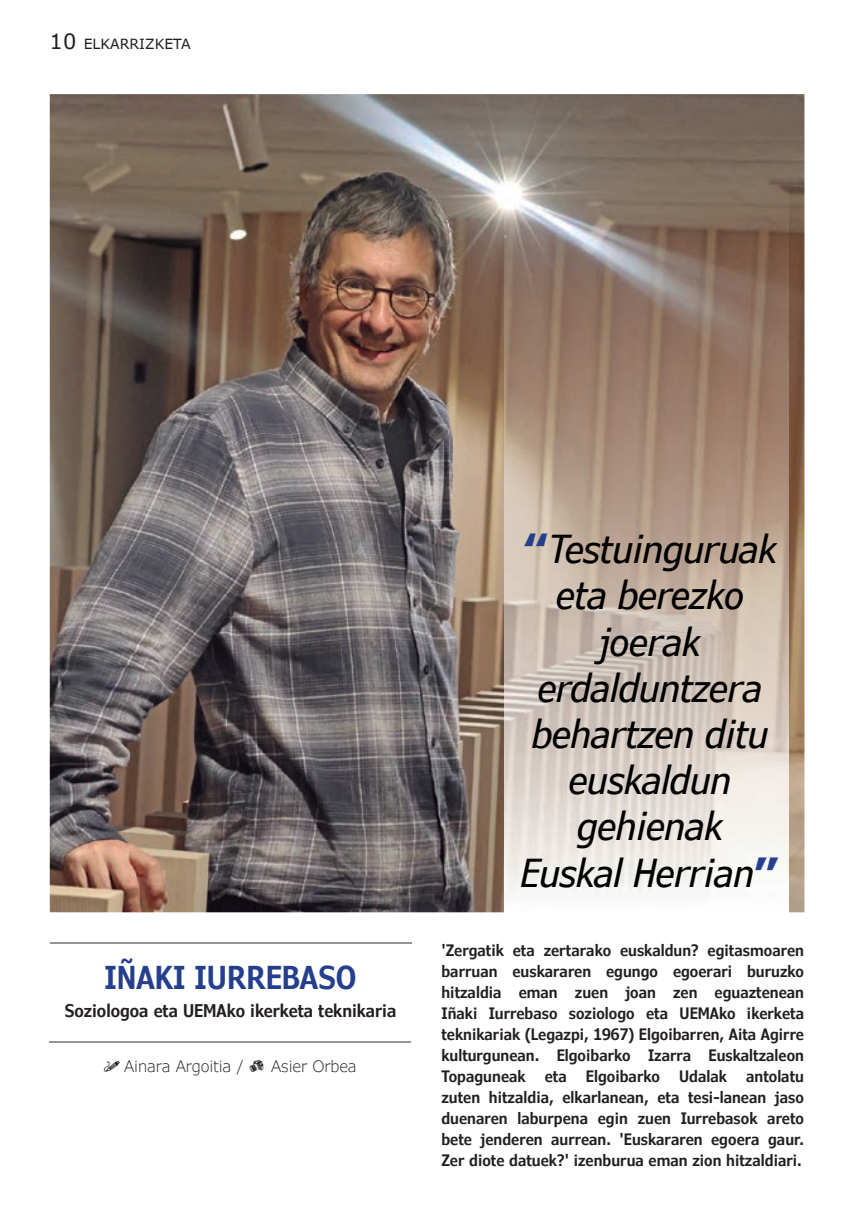
<style>
.page{position:relative;width:854px;height:1216px;background:#fff}
.page>*{position:absolute;margin:0;border:0;box-sizing:border-box;transform-origin:0 0}
.t1{font:italic condensed 38.5px/46.2px "Verdana Pro";letter-spacing:-.01em;color:#000;text-align:center}
.t2{font:600 condensed 31.5px "Verdana Pro";color:#253f8e}
.t3{font:600 condensed 17.5px "Verdana Pro";color:#231f20}
.t4{font:600 condensed 15.75px/21px "Verdana Pro";letter-spacing:.005em;color:#231f20;text-align:justify}
.t5{font:300 15.75px "Verdana Pro";letter-spacing:-.01em;color:#231f20}
.t6{font:14px "Verdana Pro";color:#231f20}
.s1{font-size:21px}
.s2{font-family:"Kamera Dings";font-weight:400}
.s3{font-weight:900;font-style:normal;font-stretch:normal;color:#253f8e}
</style>
<div class="page">
<img style="left:50px;top:94px;width:754px;height:818px">
<hr style="left:50px;top:942px;width:361px;height:1px;background:#939598">
<hr style="left:49px;top:1040px;width:361px;height:2px;background:#939598">
<img style="left:504px;top:158px;width:284px;height:754px">
<p class="t6" style="left:50px;top:35px;width:142px"><span class="s1">10</span> ELKARRIZKETA</p>
<h2 class="t2" style="left:105px;top:956px;width:253px">IÑAKI IURREBASO</h2>
<p class="t3" style="left:65px;top:998px;width:333px">Soziologoa eta UEMAko ikerketa teknikaria</p>
<p class="t5" style="left:124px;top:1056px;width:234px">Ainara Argoitia / <span class="s2">l</span> Asier Orbea</p>
<h1 class="t1" style="left:520px;top:526px;width:260px"><span class="s3">“</span>Testuinguruak eta berezko joerak erdalduntzera behartzen ditu euskaldun gehienak<br>Euskal Herrian<span class="s3">”</span></h1>
<p class="t4" style="left:441px;top:939px;width:364px">'Zergatik eta zertarako euskaldun? egitasmoaren barruan euskararen egungo egoerari buruzko hitzaldia eman zuen joan zen eguaztenean Iñaki Iurrebaso soziologo eta UEMAko ikerketa teknikariak (Legazpi, 1967) Elgoibarren, Aita Agirre kulturgunean. Elgoibarko Izarra Euskaltzaleon Topaguneak eta Elgoibarko Udalak antolatu zuten hitzaldia, elkarlanean, eta tesi-lanean jaso duenaren laburpena egin zuen Iurrebasok areto bete jenderen aurrean. 'Euskararen egoera gaur.<br>Zer diote datuek?' izenburua eman zion hitzaldiari.</p>
</div>
